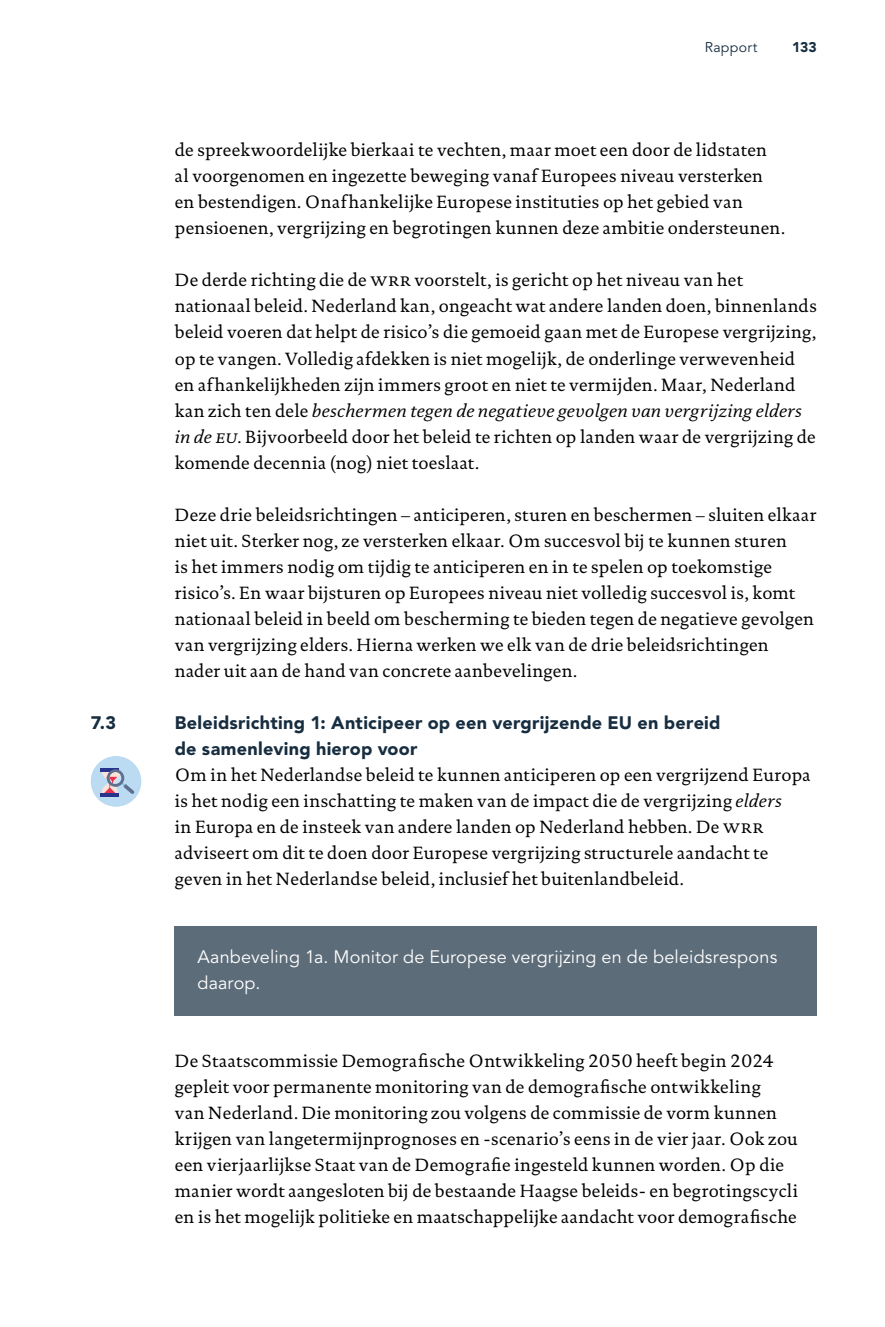
<style>
.page{position:relative;width:885px;height:1327px;background:#fff}
.page>*{position:absolute;margin:0;border:0;box-sizing:border-box;transform-origin:0 0}
.Brood_9pt_Documenta{font:18px/26px "DTL Documenta TOT";letter-spacing:.015em;color:#000}
.H2_Paragraafkop_9pt_Avenir{font:900 18px/26px "Avenir LT Std";letter-spacing:.015em;color:#172d40}
.Box_tekst_9pt_Avenir_DIAP{font:18px/26px "Avenir LT Std";letter-spacing:.01em;color:#fff}
.t1{font:14px "Avenir LT Std";letter-spacing:.025em;color:#172d40}
.t2{font:900 14px "Avenir LT Std";color:#172d40}
.s1{font-family:"DTL Documenta TOT Caps"}
.s2{font-style:italic}
.s3{font-family:"DTL Documenta TOT Caps";font-style:italic}
</style>
<div class="page">
<div style="left:175px;top:926px;width:641px;height:89px;background:#5d6c79"></div>
<div style="left:91px;top:756px;width:50px;height:50px;background:#badbf2;border-radius:50%"></div>
<hr style="left:101px;top:794px;width:18px;height:3px;background:#28348b">
<hr style="left:101px;top:768px;width:18px;height:3px;background:#28348b">
<svg style="left:102px;top:769px;width:32px;height:25px"></svg>
<div style="left:91px;top:756px;width:50px;height:50px;border:2px solid #badbf2;border-radius:50%"></div>
<p class="t1" style="left:704px;top:40px;width:54px">Rapport</p>
<p class="t2" style="left:792px;top:39px;width:26px">133</p>
<p class="Brood_9pt_Documenta" style="left:175px;top:137px;width:611px">de spreekwoordelijke bierkaai te vechten, maar moet een door de lidstaten al voorgenomen en ingezette beweging vanaf Europees niveau versterken en bestendigen. Onafhankelijke Europese instituties op het gebied van pensioenen, vergrijzing en begrotingen kunnen deze ambitie ondersteunen.</p>
<p class="Brood_9pt_Documenta" style="left:175px;top:267px;width:643px">De derde richting die de <span class="s1">wrr</span> voorstelt, is gericht op het niveau van het nationaal beleid. Nederland kan, ongeacht wat andere landen doen, binnenlands beleid voeren dat helpt de risico’s die gemoeid gaan met de Europese vergrijzing, op te vangen. Volledig afdekken is niet mogelijk, de onderlinge verwevenheid en afhankelijkheden zijn immers groot en niet te vermijden. Maar, Nederland kan zich ten dele <span class="s2">beschermen tegen de negatieve gevolgen van vergrijzing elders in de</span> <span class="s3">eu</span>. Bijvoorbeeld door het beleid te richten op landen waar de vergrijzing de komende decennia (nog) niet toeslaat.</p>
<p class="Brood_9pt_Documenta" style="left:175px;top:501px;width:643px">Deze drie beleidsrichtingen – anticiperen, sturen en beschermen – sluiten elkaar niet uit. Sterker nog, ze versterken elkaar. Om succesvol bij te kunnen sturen<br>is het immers nodig om tijdig te anticiperen en in te spelen op toekomstige risico’s. En waar bijsturen op Europees niveau niet volledig succesvol is, komt nationaal beleid in beeld om bescherming te bieden tegen de negatieve gevolgen van vergrijzing elders. Hierna werken we elk van de drie beleidsrichtingen nader uit aan de hand van concrete aanbevelingen.</p>
<h2 class="H2_Paragraafkop_9pt_Avenir" style="left:91px;top:709px;width:27px">7.3</h2>
<h2 class="H2_Paragraafkop_9pt_Avenir" style="left:175px;top:709px;width:547px">Beleidsrichting 1: Anticipeer op een vergrijzende EU en bereid de samenleving hierop voor</h2>
<p class="Brood_9pt_Documenta" style="left:175px;top:761px;width:637px">Om in het Nederlandse beleid te kunnen anticiperen op een vergrijzend Europa is het nodig een inschatting te maken van de impact die de vergrijzing <span class="s2">elders<br></span>in Europa en de insteek van andere landen op Nederland hebben. De <span class="s1">wrr </span>adviseert om dit te doen door Europese vergrijzing structurele aandacht te geven in het Nederlandse beleid, inclusief het buitenlandbeleid.</p>
<p class="Box_tekst_9pt_Avenir_DIAP" style="left:197px;top:944px;width:581px">Aanbeveling 1a. Monitor de Europese vergrijzing en de beleidsrespons daarop.</p>
<p class="Brood_9pt_Documenta" style="left:175px;top:1047px;width:624px">De Staatscommissie Demografische Ontwikkeling 2050 heeft begin 2024 gepleit voor permanente monitoring van de demografische ontwikkeling<br>van Nederland. Die monitoring zou volgens de commissie de vorm kunnen krijgen van langetermijnprognoses en -scenario’s eens in de vier jaar. Ook zou een vierjaarlijkse Staat van de Demografie ingesteld kunnen worden. Op die manier wordt aangesloten bij de bestaande Haagse beleids- en begrotingscycli en is het mogelijk politieke en maatschappelijke aandacht voor demografische</p>
</div>
